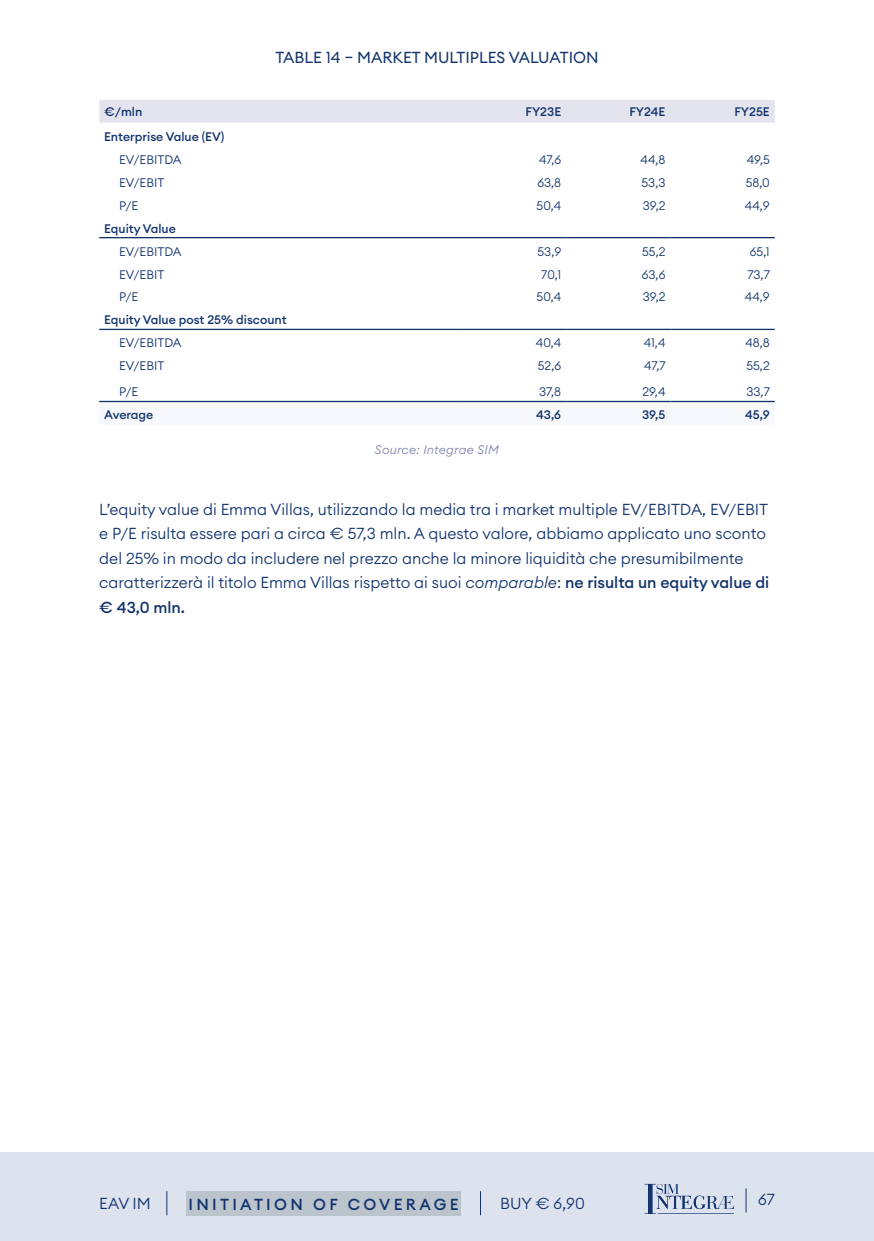
<style>
.page{position:relative;width:874px;height:1241px;background:#fff}
.page>*{position:absolute;margin:0;border:0;box-sizing:border-box;transform-origin:0 0}
.t1{font:300 15.75px/24.5px "Euclid Circular A";color:#13336d}
.t2{font:15.75px "Euclid Circular A";color:#13336d}
.t3{font:500 15.75px "Euclid Circular A";letter-spacing:.21em;color:#13336d}
.t4{font:300 12.25px "Euclid Circular A";color:#13336d}
.t5{font:500 12.25px "Euclid Circular A";color:#13336d}
.t6{font:italic 300 12.25px "Euclid Circular A";letter-spacing:.02em;color:#8186af}
.s1{font-style:italic}
.s2{font-weight:500}
</style>
<div class="page">
<div style="left:0;top:1152px;width:873px;height:88px;background:#dde3ee"></div>
<svg style="left:166px;top:1191px;width:1px;height:23px"></svg>
<div style="left:186px;top:1191px;width:274px;height:24px;background:#bbc4cc"></div>
<svg style="left:480px;top:1191px;width:1px;height:23px"></svg>
<svg style="left:745px;top:1188px;width:1px;height:24px"></svg>
<svg style="left:644px;top:1183px;width:89px;height:30px"></svg>
<div style="left:99px;top:100px;width:675px;height:23px;background:#e4e4ef"></div>
<svg style="left:99px;top:402px;width:675px;height:1px"></svg>
<hr style="left:99px;top:237px;width:362px;height:1px;background:#13336d">
<hr style="left:461px;top:237px;width:105px;height:1px;background:#13336d">
<hr style="left:566px;top:237px;width:104px;height:1px;background:#13336d">
<hr style="left:670px;top:237px;width:104px;height:1px;background:#13336d">
<hr style="left:99px;top:329px;width:362px;height:1px;background:#13336d">
<hr style="left:461px;top:329px;width:105px;height:1px;background:#13336d">
<hr style="left:566px;top:329px;width:104px;height:1px;background:#13336d">
<hr style="left:670px;top:329px;width:104px;height:1px;background:#13336d">
<hr style="left:99px;top:401px;width:362px;height:1px;background:#13336d">
<hr style="left:461px;top:401px;width:105px;height:1px;background:#13336d">
<hr style="left:566px;top:401px;width:104px;height:1px;background:#13336d">
<hr style="left:670px;top:401px;width:104px;height:1px;background:#13336d">
<p class="t2" style="left:275px;top:47px;width:324px">TABLE 14 – MARKET MULTIPLES VALUATION</p>
<p class="t5" style="left:104px;top:104px;width:40px">€/mln</p>
<p class="t5" style="left:525px;top:104px;width:37px">FY23E</p>
<p class="t5" style="left:629px;top:104px;width:38px">FY24E</p>
<p class="t5" style="left:734px;top:104px;width:37px">FY25E</p>
<p class="t5" style="left:104px;top:129px;width:122px">Enterprise Value (EV)</p>
<p class="t4" style="left:119px;top:151px;width:64px">EV/EBITDA</p>
<p class="t4" style="left:539px;top:151px;width:24px">47,6</p>
<p class="t4" style="left:640px;top:151px;width:26px">44,8</p>
<p class="t4" style="left:746px;top:151px;width:24px">49,5</p>
<p class="t4" style="left:119px;top:174px;width:47px">EV/EBIT</p>
<p class="t4" style="left:537px;top:174px;width:25px">63,8</p>
<p class="t4" style="left:641px;top:174px;width:25px">53,3</p>
<p class="t4" style="left:745px;top:174px;width:26px">58,0</p>
<p class="t4" style="left:119px;top:197px;width:21px">P/E</p>
<p class="t4" style="left:536px;top:197px;width:26px">50,4</p>
<p class="t4" style="left:642px;top:197px;width:24px">39,2</p>
<p class="t4" style="left:744px;top:197px;width:26px">44,9</p>
<p class="t5" style="left:104px;top:220px;width:73px">Equity Value</p>
<p class="t4" style="left:119px;top:243px;width:64px">EV/EBITDA</p>
<p class="t4" style="left:537px;top:243px;width:25px">53,9</p>
<p class="t4" style="left:642px;top:243px;width:25px">55,2</p>
<p class="t4" style="left:749px;top:243px;width:21px">65,1</p>
<p class="t4" style="left:119px;top:266px;width:47px">EV/EBIT</p>
<p class="t4" style="left:541px;top:266px;width:21px">70,1</p>
<p class="t4" style="left:641px;top:266px;width:25px">63,6</p>
<p class="t4" style="left:747px;top:266px;width:24px">73,7</p>
<p class="t4" style="left:119px;top:289px;width:21px">P/E</p>
<p class="t4" style="left:536px;top:289px;width:26px">50,4</p>
<p class="t4" style="left:642px;top:289px;width:24px">39,2</p>
<p class="t4" style="left:744px;top:289px;width:26px">44,9</p>
<p class="t5" style="left:104px;top:312px;width:184px">Equity Value post 25% discount</p>
<p class="t4" style="left:119px;top:335px;width:64px">EV/EBITDA</p>
<p class="t4" style="left:535px;top:335px;width:27px">40,4</p>
<p class="t4" style="left:643px;top:335px;width:23px">41,4</p>
<p class="t4" style="left:745px;top:335px;width:26px">48,8</p>
<p class="t4" style="left:119px;top:358px;width:47px">EV/EBIT</p>
<p class="t4" style="left:537px;top:358px;width:25px">52,6</p>
<p class="t4" style="left:643px;top:358px;width:23px">47,7</p>
<p class="t4" style="left:746px;top:358px;width:25px">55,2</p>
<p class="t4" style="left:119px;top:384px;width:21px">P/E</p>
<p class="t4" style="left:539px;top:384px;width:24px">37,8</p>
<p class="t4" style="left:642px;top:384px;width:25px">29,4</p>
<p class="t4" style="left:746px;top:384px;width:25px">33,7</p>
<p class="t5" style="left:104px;top:407px;width:51px">Average</p>
<p class="t5" style="left:536px;top:407px;width:27px">43,6</p>
<p class="t5" style="left:641px;top:407px;width:25px">39,5</p>
<p class="t5" style="left:744px;top:407px;width:26px">45,9</p>
<p class="t6" style="left:375px;top:442px;width:125px">Source: Integrae SIM</p>
<p class="t1" style="left:99px;top:496px;width:671px">L’equity value di Emma Villas, utilizzando la media tra i market multiple EV/EBITDA, EV/EBIT e P/E risulta essere pari a circa € 57,3 mln. A questo valore, abbiamo applicato uno sconto del 25% in modo da includere nel prezzo anche la minore liquidità che presumibilmente caratterizzerà il titolo Emma Villas rispetto ai suoi <span class="s1">comparable</span>: <span class="s2">ne risulta un equity value di € 43,0 mln.</span></p>
<p class="t1" style="left:99px;top:1190px;width:53px">EAV IM</p>
<p class="t3" style="left:188px;top:1194px;width:272px">INITIATION OF COVERAGE</p>
<p class="t1" style="left:500px;top:1190px;width:86px">BUY € 6,90</p>
<p class="t1" style="left:757px;top:1186px;width:18px">67</p>
</div>
